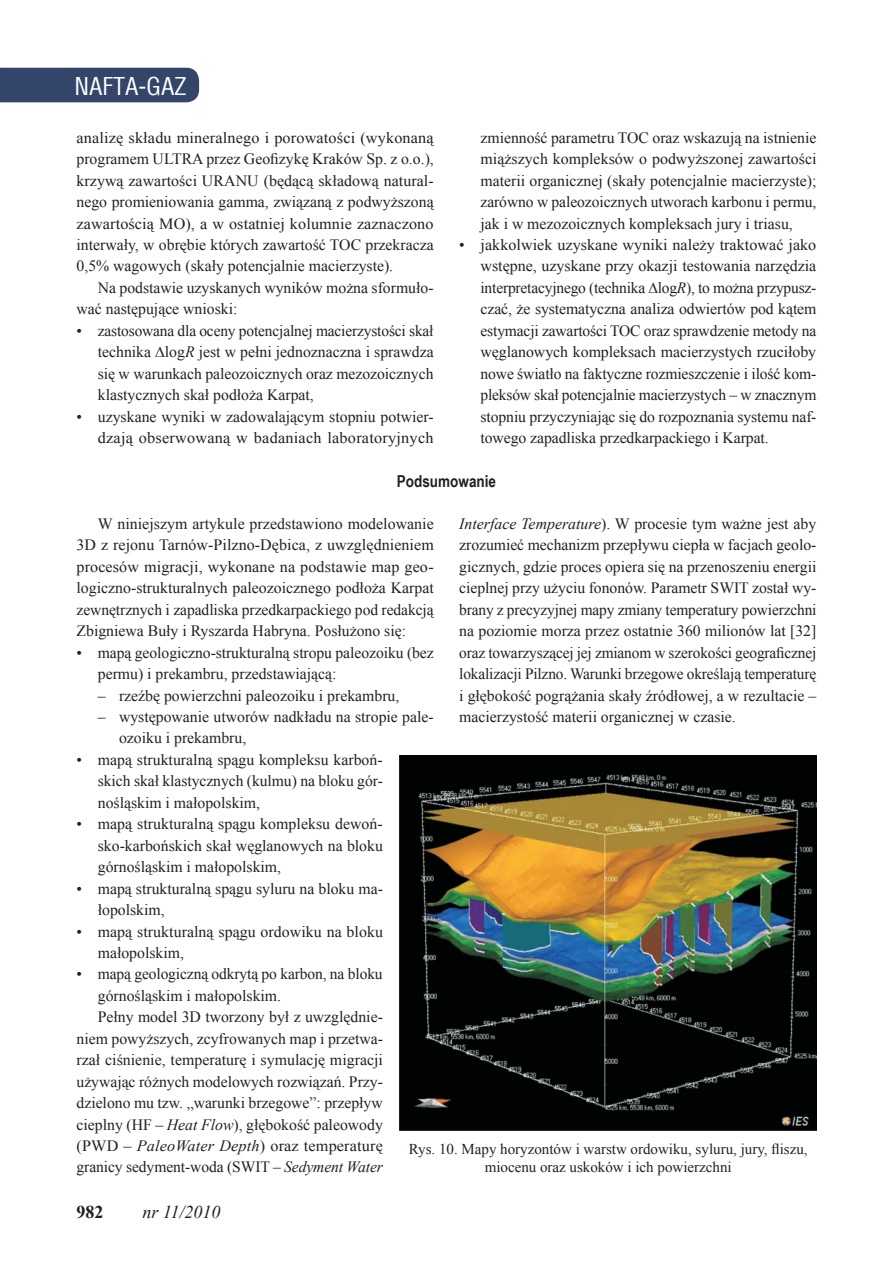
<style>
.page{position:relative;width:893px;height:1263px;background:#fff}
.page>*{position:absolute;margin:0;border:0;box-sizing:border-box;transform-origin:0 0}
.t1{font:24px "Switzerland Condensed";color:#fff}
.t2{font:italic 18px "Times New Roman";color:#231f20}
.t3{font:700 18px "Times New Roman";color:#231f20}
.t4{font:700 16.5px "Arial Narrow";color:#231f20}
.t5{font:15.75px/21.5px "Times New Roman";color:#231f20;text-align:justify}
.t6{font:15px/18px "Times New Roman";color:#231f20;text-align:center}
.s1{font-style:italic}
</style>
<div class="page">
<div style="left:0;top:68px;width:199px;height:34px;background:#334569"></div>
<img style="left:400px;top:756px;width:416px;height:374px">
<h1 class="t1" style="left:74px;top:71px;width:114px">NAFTA-GAZ</h1>
<p class="t5" style="left:480px;top:126px;width:338px">zmienność parametru TOC oraz wskazują na istnienie miąższych kompleksów o podwyższonej zawartości materii organicznej (skały potencjalnie macierzyste); zarówno w paleozoicznych utworach karbonu i permu, jak i w mezozoicznych kompleksach jury i triasu,</p>
<p class="t5" style="left:480px;top:234px;width:337px;text-indent:-21px">• jakkolwiek uzyskane wyniki należy traktować jako wstępne, uzyskane przy okazji testowania narzędzia interpretacyjnego (technika log<span class="s1">R</span>), to można przypusz&shy;czać, że systematyczna analiza odwiertów pod kątem estymacji zawartości TOC oraz sprawdzenie metody na węglanowych kompleksach macierzystych rzuciłoby nowe światło na faktyczne rozmieszczenie i ilość kom&shy;pleksów skał potencjalnie macierzystych – w znacznym stopniu przyczyniając się do rozpoznania systemu naf&shy;towego zapadliska przedkarpackiego i Karpat.</p>
<p class="t4" style="left:397px;top:469px;width:101px">Podsumowanie</p>
<p class="t5" style="left:77px;top:513px;width:359px;text-indent:21px">W niniejszym artykule przedstawiono modelowanie 3D z rejonu Tarnów-Pilzno-Dębica, z uwzględnieniem procesów migracji, wykonane na podstawie map geo&shy;logiczno-strukturalnych paleozoicznego podłoża Karpat zewnętrznych i zapadliska przedkarpackiego pod redakcją Zbigniewa Buły i Ryszarda Habryna. Posłużono się:</p>
<p class="t5" style="left:98px;top:641px;width:337px;text-indent:-21px">• mapą geologiczno-strukturalną stropu paleozoiku (bez permu) i prekambru, przedstawiającą:</p>
<p class="t5" style="left:98px;top:684px;width:303px">– rzeźbę powierzchni paleozoiku i prekambru,</p>
<p class="t5" style="left:119px;top:706px;width:316px;text-indent:-21px">– występowanie utworów nadkładu na stropie pale&shy;ozoiku i prekambru,</p>
<p class="t5" style="left:98px;top:749px;width:287px;text-indent:-21px">• mapą strukturalną spągu kompleksu karboń&shy;skich skał klastycznych (kulmu) na bloku gór&shy;nośląskim i małopolskim,</p>
<p class="t5" style="left:98px;top:813px;width:287px;text-indent:-21px">• mapą strukturalną spągu kompleksu dewoń&shy;sko-karbońskich skał węglanowych na bloku górnośląskim i małopolskim,</p>
<p class="t5" style="left:98px;top:877px;width:287px;text-indent:-21px">• mapą strukturalną spągu syluru na bloku ma&shy;łopolskim,</p>
<p class="t5" style="left:98px;top:920px;width:287px;text-indent:-21px">• mapą strukturalną spągu ordowiku na bloku małopolskim,</p>
<p class="t5" style="left:77px;top:963px;width:308px">• mapą geologiczną odkrytą po karbon, na bloku</p>
<p class="t5" style="left:98px;top:984px;width:185px">górnośląskim i małopolskim.</p>
<p class="t5" style="left:98px;top:1006px;width:287px">Pełny model 3D tworzony był z uwzględnie-</p>
<p class="t5" style="left:77px;top:1027px;width:308px">niem powyższych, zcyfrowanych map i przetwa-</p>
<p class="t5" style="left:77px;top:1049px;width:308px">rzał ciśnienie, temperaturę i symulację migracji</p>
<p class="t5" style="left:77px;top:1070px;width:308px">używając różnych modelowych rozwiązań. Przy-</p>
<p class="t5" style="left:77px;top:1092px;width:308px">dzielono mu tzw. „warunki brzegowe”: przepływ</p>
<p class="t5" style="left:77px;top:1113px;width:308px">cieplny (HF – <span class="s1">Heat Flow</span>), głębokość paleowody</p>
<p class="t5" style="left:77px;top:1135px;width:308px">(PWD – <span class="s1">PaleoWater Depth</span>) oraz temperaturę</p>
<p class="t5" style="left:77px;top:1156px;width:308px">granicy sedyment-woda (SWIT – <span class="s1">Sedyment Water</span></p>
<p class="t5" style="left:77px;top:126px;width:359px">analizę składu mineralnego i porowatości (wykonaną programem ULTRA przez Geofizykę Kraków Sp. z o.o.), krzywą zawartości URANU (będącą składową natural&shy;nego promieniowania gamma, związaną z podwyższoną zawartością MO), a w ostatniej kolumnie zaznaczono interwały, w obrębie których zawartość TOC przekracza 0,5% wagowych (skały potencjalnie macierzyste).</p>
<p class="t5" style="left:77px;top:277px;width:359px;text-indent:21px">Na podstawie uzyskanych wyników można sformuło&shy;wać następujące wnioski:</p>
<p class="t5" style="left:98px;top:320px;width:337px;text-indent:-21px">• zastosowana dla oceny potencjalnej macierzystości skał technika log<span class="s1">R</span> jest w pełni jednoznaczna i sprawdza się w warunkach paleozoicznych oraz mezozoicznych klastycznych skał podłoża Karpat,</p>
<p class="t5" style="left:77px;top:405px;width:359px;text-align:right">• uzyskane wyniki w zadowalającym stopniu potwier&shy;dzają obserwowaną w badaniach laboratoryjnych</p>
<p class="t5" style="left:459px;top:513px;width:359px"><span class="s1">Interface Temperature</span>). W procesie tym ważne jest aby zrozumieć mechanizm przepływu ciepła w facjach geolo&shy;gicznych, gdzie proces opiera się na przenoszeniu energii cieplnej przy użyciu fononów. Parametr SWIT został wy&shy;brany z precyzyjnej mapy zmiany temperatury powierzchni na poziomie morza przez ostatnie 360 milionów lat [32] oraz towarzyszącej jej zmianom w szerokości geograficznej lokalizacji Pilzno. Warunki brzegowe określają temperaturę i głębokość pogrążania skały źródłowej, a w rezultacie – macierzystość materii organicznej w czasie.</p>
<p class="t6" style="left:409px;top:1139px;width:400px">Rys. 10. Mapy horyzontów i warstw ordowiku, syluru, jury, fliszu, miocenu oraz uskoków i ich powierzchni</p>
<p class="t3" style="left:77px;top:1199px;width:28px">982</p>
<p class="t2" style="left:142px;top:1200px;width:80px">nr 11/2010</p>
</div>
